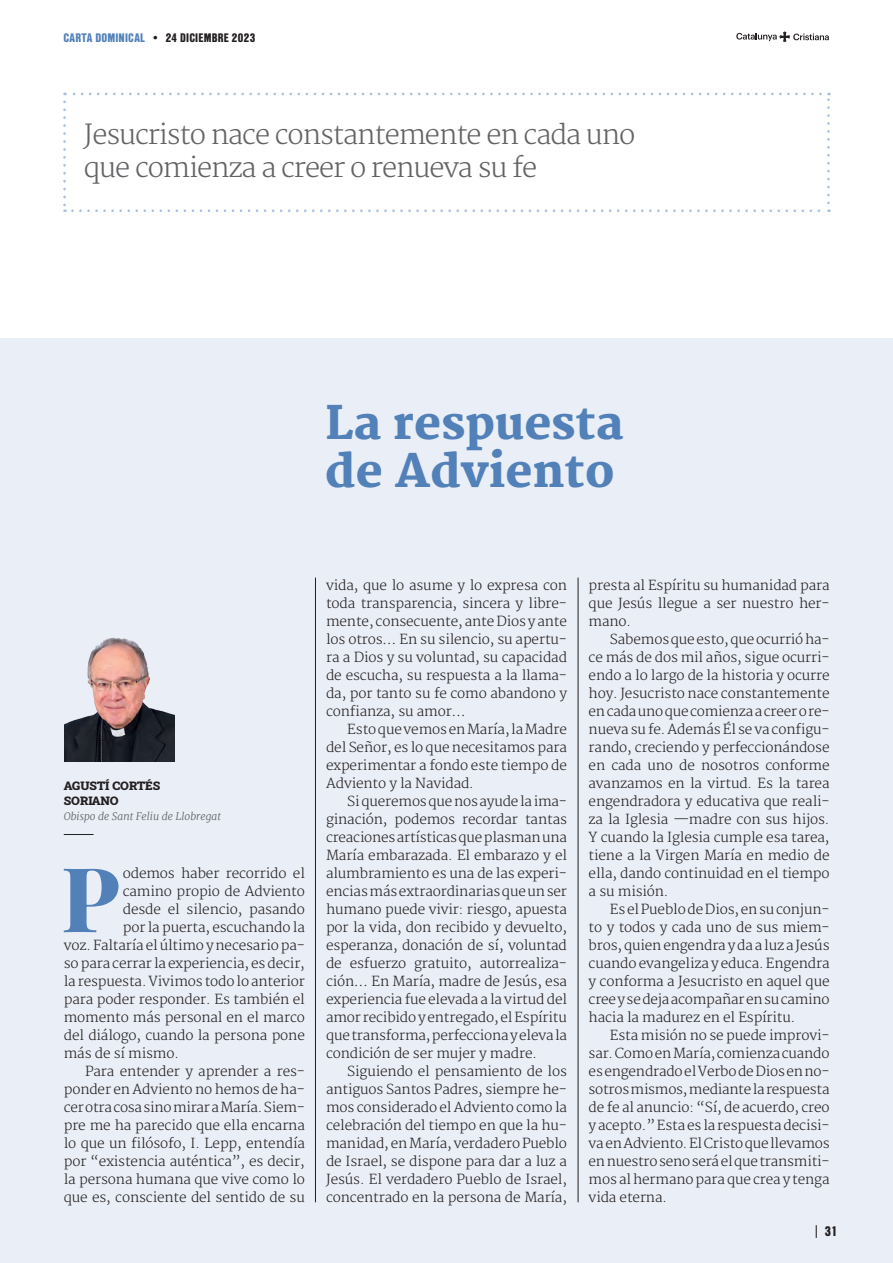
<style>
.page{position:relative;width:893px;height:1263px;background:#fff}
.page>*{position:absolute;margin:0;border:0;box-sizing:border-box;transform-origin:0 0}
.t1{font:800 89.7px "Playfair Display";color:#5181b8}
.TITOL_OMELLA{font:800 45px "Merriweather";color:#5181b8}
.DESTACATS_CARTA_DOMINICAL{font:300 27px "Merriweather";letter-spacing:-.04em;color:#636366}
.TEXTO_PPAL_CAT{font:300 13.5px/18px "Merriweather";letter-spacing:-.01em;color:#231f20;text-align:justify}
.t2{font:900 13.5px "Nimbus San Con LOT";color:#231f20}
.t3{font:900 12px "Nimbus San Con LOT";letter-spacing:.015em;color:#231f20}
.NOM_REDACTORS{font:12px "Roboto Slab";color:#231f20}
.CARREC_REDACTORS{font:italic 300 10.5px "Merriweather";color:#636366}
.s1{color:#5181b8}
</style>
<div class="page">
<div style="left:0;top:338px;width:893px;height:925px;background:#eaeef6"></div>
<hr style="left:315px;top:577px;width:1px;height:625px;background:#231f20">
<hr style="left:578px;top:577px;width:1px;height:625px;background:#231f20">
<hr style="left:64px;top:834px;width:30px;height:1px;background:#231f20">
<img style="left:65px;top:637px;width:109px;height:125px">
<svg style="left:63px;top:102px;width:3px;height:110px"></svg>
<svg style="left:72px;top:209px;width:757px;height:3px"></svg>
<svg style="left:827px;top:93px;width:3px;height:110px"></svg>
<svg style="left:65px;top:93px;width:756px;height:2px"></svg>
<svg style="left:816px;top:1225px;width:1px;height:13px"></svg>
<svg style="left:736px;top:31px;width:93px;height:11px"></svg>
<p class="t3" style="left:63px;top:28px;width:193px"><span class="s1">CARTA DOMINICAL</span> • 24 DICIEMBRE 2023</p>
<p class="DESTACATS_CARTA_DOMINICAL" style="left:84px;top:118px;width:553px">Jesucristo nace constantemente en cada uno</p>
<p class="DESTACATS_CARTA_DOMINICAL" style="left:84px;top:151px;width:455px">que comienza a creer o renueva su fe</p>
<p class="TITOL_OMELLA" style="left:325px;top:397px;width:299px">La respuesta</p>
<p class="TITOL_OMELLA" style="left:325px;top:445px;width:291px">de Adviento</p>
<p class="NOM_REDACTORS" style="left:64px;top:777px;width:98px">AGUSTÍ CORTÉS</p>
<p class="NOM_REDACTORS" style="left:64px;top:792px;width:57px">SORIANO</p>
<p class="CARREC_REDACTORS" style="left:64px;top:810px;width:159px">Obispo de Sant Feliu de Llobregat</p>
<p class="t1" style="left:61px;top:828px;width:61px">P</p>
<p class="TEXTO_PPAL_CAT" style="left:123px;top:865px;width:184px">odemos haber recorrido el</p>
<p class="TEXTO_PPAL_CAT" style="left:123px;top:883px;width:184px">camino propio de Adviento</p>
<p class="TEXTO_PPAL_CAT" style="left:123px;top:901px;width:184px">desde el silencio, pasando</p>
<p class="TEXTO_PPAL_CAT" style="left:123px;top:919px;width:184px">por la puerta, escuchando la</p>
<p class="TEXTO_PPAL_CAT" style="left:64px;top:937px;width:243px">voz. Faltaría el último y necesario pa-</p>
<p class="TEXTO_PPAL_CAT" style="left:64px;top:955px;width:243px">so para cerrar la experiencia, es decir,</p>
<p class="TEXTO_PPAL_CAT" style="left:64px;top:973px;width:243px">la respuesta. Vivimos todo lo anterior</p>
<p class="TEXTO_PPAL_CAT" style="left:64px;top:991px;width:243px">para poder responder. Es también el</p>
<p class="TEXTO_PPAL_CAT" style="left:64px;top:1009px;width:243px">momento más personal en el marco</p>
<p class="TEXTO_PPAL_CAT" style="left:64px;top:1027px;width:243px">del diálogo, cuando la persona pone</p>
<p class="TEXTO_PPAL_CAT" style="left:64px;top:1045px;width:117px">más de sí mismo.</p>
<p class="TEXTO_PPAL_CAT" style="left:64px;top:1063px;width:243px;text-indent:21px">Para entender y aprender a res&shy;ponder en Adviento no hemos de ha&shy;cer otra cosa sino mirar a María. Siem&shy;pre me ha parecido que ella encarna lo que un filósofo, I. Lepp, entendía por “existencia auténtica”, es decir, la persona humana que vive como lo que es, consciente del sentido de su</p>
<p class="TEXTO_PPAL_CAT" style="left:326px;top:577px;width:242px">vida, que lo asume y lo expresa con toda transparencia, sincera y libre&shy;mente, consecuente, ante Dios y ante los otros… En su silencio, su apertu&shy;ra a Dios y su voluntad, su capacidad de escucha, su respuesta a la llama&shy;da, por tanto su fe como abandono y confianza, su amor…</p>
<p class="TEXTO_PPAL_CAT" style="left:326px;top:721px;width:242px;text-indent:21px">Esto que vemos en María, la Madre del Señor, es lo que necesitamos para experimentar a fondo este tiempo de Adviento y la Navidad.</p>
<p class="TEXTO_PPAL_CAT" style="left:326px;top:793px;width:242px;text-indent:21px">Si queremos que nos ayude la ima&shy;ginación, podemos recordar tantas creaciones artísticas que plasman una María embarazada. El embarazo y el alumbramiento es una de las experi&shy;encias más extraordinarias que un ser humano puede vivir: riesgo, apuesta por la vida, don recibido y devuelto, esperanza, donación de sí, voluntad de esfuerzo gratuito, autorrealiza&shy;ción… En María, madre de Jesús, esa experiencia fue elevada a la virtud del amor recibido y entregado, el Espíritu que transforma, perfecciona y eleva la condición de ser mujer y madre.</p>
<p class="TEXTO_PPAL_CAT" style="left:326px;top:1063px;width:242px;text-indent:21px">Siguiendo el pensamiento de los antiguos Santos Padres, siempre he&shy;mos considerado el Adviento como la celebración del tiempo en que la hu&shy;manidad, en María, verdadero Pueblo de Israel, se dispone para dar a luz a Jesús. El verdadero Pueblo de Israel, concentrado en la persona de María,</p>
<p class="TEXTO_PPAL_CAT" style="left:589px;top:577px;width:242px">presta al Espíritu su humanidad para que Jesús llegue a ser nuestro her&shy;mano.</p>
<p class="TEXTO_PPAL_CAT" style="left:589px;top:631px;width:242px;text-indent:21px">Sabemos que esto, que ocurrió ha&shy;ce más de dos mil años, sigue ocurri&shy;endo a lo largo de la historia y ocurre hoy. Jesucristo nace constantemente en cada uno que comienza a creer o re&shy;nueva su fe. Además Él se va configu&shy;rando, creciendo y perfeccionándose en cada uno de nosotros conforme avanzamos en la virtud. Es la tarea engendradora y educativa que reali&shy;za la Iglesia —madre con sus hijos.<br>Y cuando la Iglesia cumple esa tarea, tiene a la Virgen María en medio de ella, dando continuidad en el tiempo a su misión.</p>
<p class="TEXTO_PPAL_CAT" style="left:589px;top:901px;width:242px;text-indent:21px">Es el Pueblo de Dios, en su conjun&shy;to y todos y cada uno de sus miem&shy;bros, quien engendra y da a luz a Jesús cuando evangeliza y educa. Engendra y conforma a Jesucristo en aquel que cree y se deja acompañar en su camino hacia la madurez en el Espíritu.</p>
<p class="TEXTO_PPAL_CAT" style="left:589px;top:1027px;width:243px;text-indent:21px">Esta misión no se puede improvi&shy;sar. Como en María, comienza cuando es engendrado el Verbo de Dios en no&shy;sotros mismos, mediante la respuesta de fe al anuncio: “Sí, de acuerdo, creo y acepto.” Esta es la respuesta decisi&shy;va en Adviento. El Cristo que llevamos en nuestro seno será el que transmiti&shy;mos al hermano para que crea y tenga vida eterna.</p>
<p class="t2" style="left:825px;top:1221px;width:14px">31</p>
</div>
